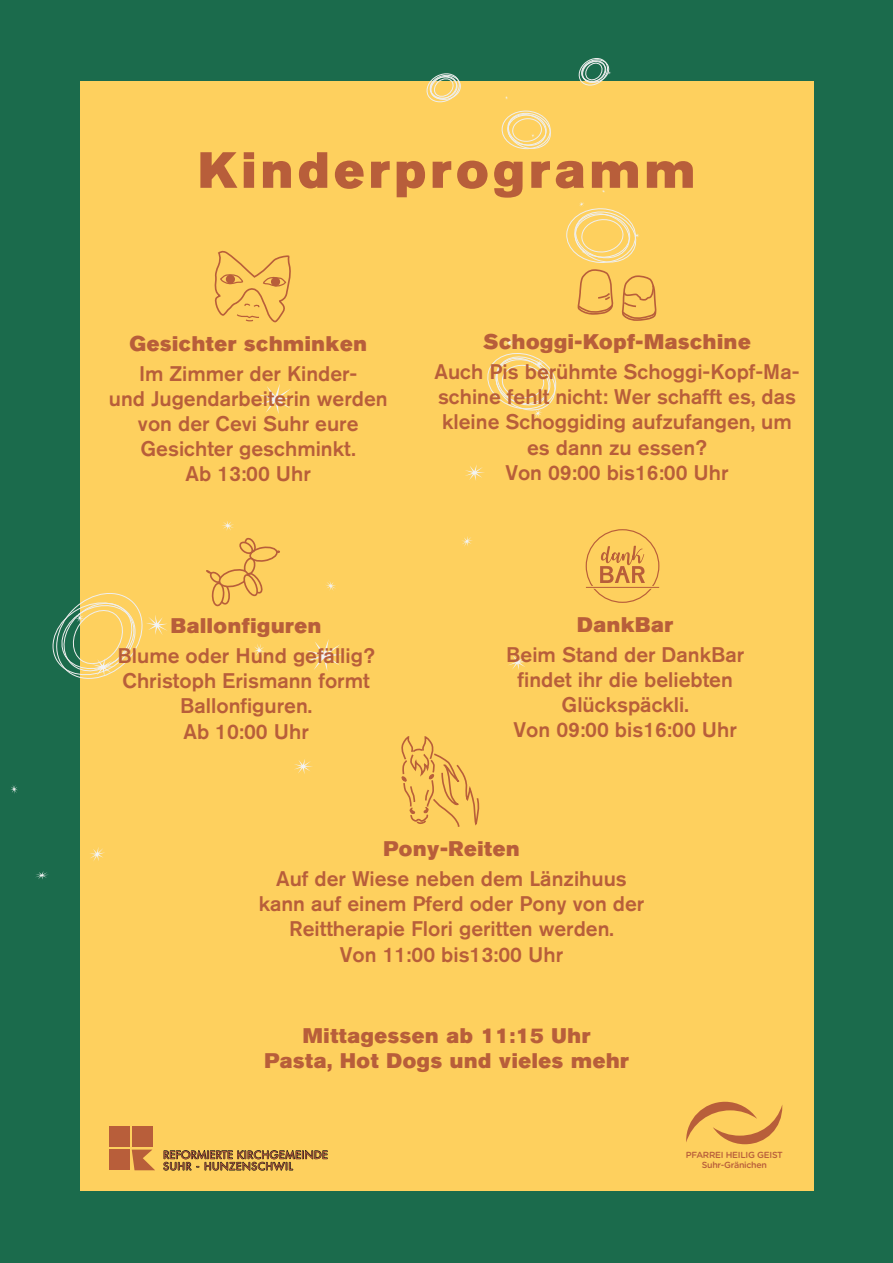
<style>
.page{position:relative;width:893px;height:1263px;background:#1b6b4c}
.page>*{position:absolute;margin:0;border:0;box-sizing:border-box;transform-origin:0 0}
.t1{font:50.4px "Akzidenz Grotesk BQ Super";letter-spacing:.09em;color:#b85e3a}
.t2{font:500 21px/25.2px "Akzidenz Grotesk BQ";color:#b85e3a;text-align:center}
.t3{font:21px/25.2px "Akzidenz Grotesk BQ Super";letter-spacing:.03em;color:#b85e3a;text-align:center}
.t4{font:500 10.5px "Futura Std";letter-spacing:.06em;color:#b85e3a;scale:1.04 1}
.t5{font:500 10.2px "Futura Std";letter-spacing:.08em;color:#b85e3a;scale:1.04 1}
.t6{font:500 8.85px/10.6px "Gotham Rounded";letter-spacing:-.03em;color:#b85e3a;text-align:center}
</style>
<div class="page">
<div style="left:80px;top:81px;width:733px;height:1110px;background:#fed05e"></div>
<svg style="left:426px;top:73px;width:35px;height:30px"></svg>
<svg style="left:294px;top:759px;width:19px;height:15px"></svg>
<svg style="left:35px;top:871px;width:13px;height:8px"></svg>
<svg style="left:326px;top:581px;width:10px;height:10px"></svg>
<svg style="left:508px;top:654px;width:20px;height:16px"></svg>
<svg style="left:305px;top:639px;width:40px;height:32px"></svg>
<svg style="left:258px;top:384px;width:37px;height:30px"></svg>
<svg style="left:465px;top:465px;width:20px;height:16px"></svg>
<svg style="left:578px;top:58px;width:33px;height:28px"></svg>
<svg style="left:254px;top:644px;width:11px;height:13px"></svg>
<svg style="left:502px;top:111px;width:49px;height:39px"></svg>
<svg style="left:10px;top:785px;width:8px;height:9px"></svg>
<svg style="left:52px;top:593px;width:115px;height:86px"></svg>
<svg style="left:462px;top:536px;width:11px;height:10px"></svg>
<svg style="left:90px;top:847px;width:15px;height:14px"></svg>
<svg style="left:487px;top:338px;width:70px;height:79px"></svg>
<div style="left:109px;top:1126px;width:21px;height:21px;background:#b85e3a"></div>
<div style="left:132px;top:1126px;width:21px;height:21px;background:#b85e3a"></div>
<div style="left:109px;top:1149px;width:21px;height:21px;background:#b85e3a"></div>
<svg style="left:132px;top:1149px;width:23px;height:21px"></svg>
<svg style="left:163px;top:1150px;width:165px;height:21px"></svg>
<svg style="left:686px;top:1102px;width:96px;height:42px"></svg>
<svg style="left:206px;top:521px;width:74px;height:86px"></svg>
<svg style="left:214px;top:250px;width:77px;height:73px"></svg>
<svg style="left:585px;top:546px;width:75px;height:43px"></svg>
<svg style="left:566px;top:202px;width:91px;height:119px"></svg>
<svg style="left:401px;top:736px;width:79px;height:91px"></svg>
<p class="t1" style="left:198px;top:141px;width:498px">Kinderprogramm</p>
<p class="t3" style="left:130px;top:331px;width:239px">Gesichter schminken</p>
<p class="t2" style="left:109px;top:360px;width:280px">Im Zimmer der Kinder-<br>und Jugendarbeiterin werden von der Cevi Suhr eure<br>Gesichter geschminkt.</p>
<p class="t2" style="left:186px;top:461px;width:127px">Ab 13:00 Uhr</p>
<p class="t3" style="left:483px;top:329px;width:269px">Schoggi-Kopf-Maschine</p>
<p class="t2" style="left:434px;top:358px;width:367px">Auch Pis berühmte Schoggi-Kopf-Ma&shy;schine fehlt nicht: Wer schafft es, das kleine Schoggiding aufzufangen, um es dann zu essen?</p>
<p class="t2" style="left:505px;top:459px;width:225px">Von 09:00 bis16:00 Uhr</p>
<p class="t3" style="left:171px;top:613px;width:152px">Ballonfiguren</p>
<p class="t2" style="left:117px;top:642px;width:259px">Blume oder Hund gefällig?</p>
<p class="t2" style="left:123px;top:668px;width:249px">Christoph Erismann formt<br>Ballonfiguren.</p>
<p class="t2" style="left:183px;top:718px;width:127px">Ab 10:00 Uhr</p>
<p class="t3" style="left:577px;top:612px;width:98px">DankBar</p>
<p class="t2" style="left:506px;top:641px;width:240px">Beim Stand der DankBar findet ihr die beliebten<br>Glückspäckli.</p>
<p class="t2" style="left:514px;top:717px;width:225px">Von 09:00 bis16:00 Uhr</p>
<p class="t3" style="left:383px;top:836px;width:138px">Pony-Reiten</p>
<p class="t2" style="left:259px;top:866px;width:387px">Auf der Wiese neben dem Länzihuus kann auf einem Pferd oder Pony von der<br>Reittherapie Flori geritten werden.</p>
<p class="t2" style="left:340px;top:941px;width:225px">Von 11:00 bis13:00 Uhr</p>
<p class="t3" style="left:264px;top:1023px;width:366px">Mittagessen ab 11:15 Uhr<br>Pasta, Hot Dogs und vieles mehr</p>
<p class="t4" style="left:163px;top:1148px;width:160px">REFORMIERTE KIRCHGEMEINDE</p>
<p class="t5" style="left:163px;top:1160px;width:126px">SUHR - HUNZENSCHWIL</p>
<p class="t6" style="left:686px;top:1149px;width:99px">PFARREI HEILIG GEIST<br>Suhr-Gränichen</p>
</div>
